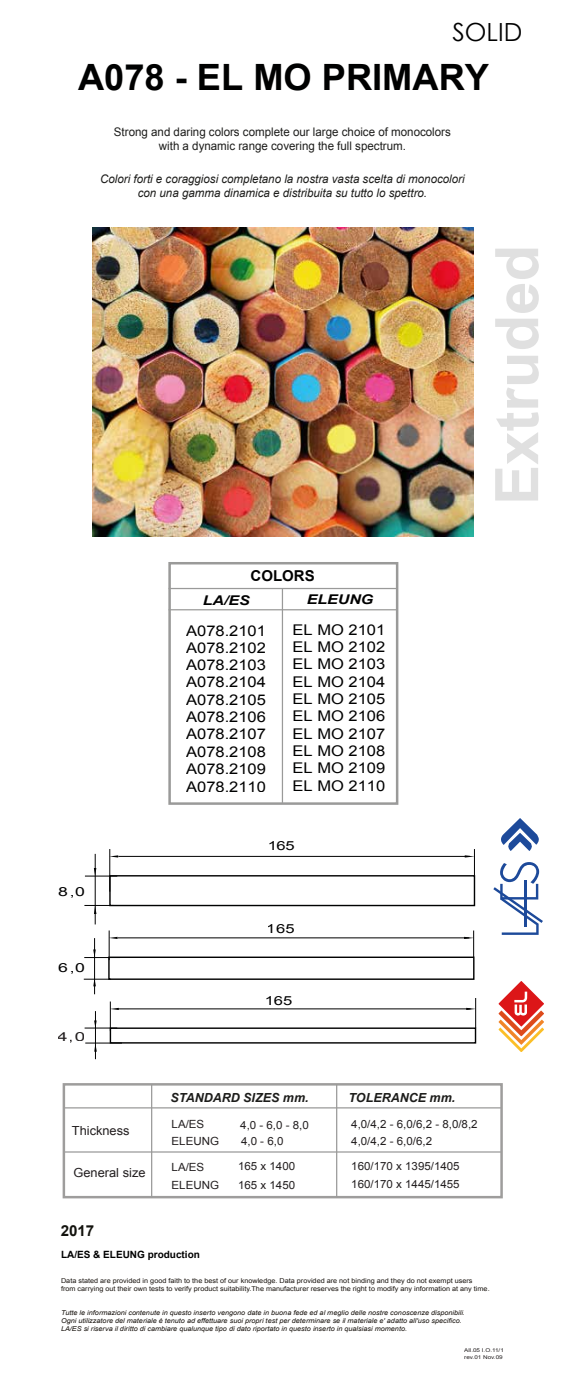
<style>
.page{position:relative;width:567px;height:1382px;background:#fff}
.page>*{position:absolute;margin:0;border:0;box-sizing:border-box;transform-origin:0 0}
.t1{font:700 60px "Arial";color:#e0e0e0}
.t2{font:700 36.25px "Arial";color:#000101}
.t3{font:25px "Century Gothic";color:#000101}
.t4{font:700 15.12px "Arial";color:#13130e}
.t5{font:700 15px "Arial";color:#000101}
.t6{font:14.75px/17.4px "Arial";color:#000101;text-align:justify;scale:1.12 1}
.t7{font:italic 700 13.38px "Arial";color:#000101;scale:1.19 1}
.t8{font:italic 700 12.5px "Arial";color:#1d1d1b}
.t9{font:12.5px "Arial";color:#231f20}
.t10{font:12.5px "Arial";color:#000101;scale:1.33 1}
.t11{font:12.5px "Arial";color:#000101;scale:1.41 1}
.t12{font:12.5px "Arial";color:#231f20;scale:1.51 1}
.t13{font:italic 11.88px/13.9px "Arial";color:#1d1d1b;text-align:center}
.t14{font:11.88px/13.9px "Arial";color:#1d1d1b;text-align:center}
.t15{font:11.25px/18.9px "Arial";color:#231f20}
.t16{font:700 10px "Arial";color:#000101}
.t17{font:italic 6.62px/7.9px "Arial";color:#18130e;scale:1.09 1}
.t18{font:6.62px/7.9px "Arial";color:#18130e;scale:1.09 1}
.t19{font:5.25px/7.8px "Arial";color:#231f20;scale:1.21 1}
</style>
<div class="page">
<hr style="left:282px;top:588px;width:1px;height:215px;background:#9a9a99">
<hr style="left:110px;top:1001px;width:1px;height:30px;background:#000101">
<hr style="left:85px;top:1028px;width:32px;height:1px;background:#000101">
<svg style="left:110px;top:1008px;width:9px;height:2px"></svg>
<svg style="left:466px;top:1008px;width:9px;height:2px"></svg>
<hr style="left:118px;top:1009px;width:352px;height:1px;background:#000101">
<svg style="left:94px;top:1020px;width:3px;height:8px"></svg>
<hr style="left:95px;top:1011px;width:1px;height:48px;background:#000101">
<hr style="left:110px;top:849px;width:1px;height:43px;background:#000101">
<hr style="left:85px;top:876px;width:32px;height:1px;background:#000101">
<svg style="left:110px;top:855px;width:8px;height:2px"></svg>
<hr style="left:118px;top:856px;width:352px;height:1px;background:#000101">
<hr style="left:95px;top:854px;width:1px;height:70px;background:#000101">
<svg style="left:94px;top:906px;width:2px;height:8px"></svg>
<svg style="left:465px;top:849px;width:10px;height:26px"></svg>
<hr style="left:84px;top:905px;width:30px;height:1px;background:#000101">
<hr style="left:85px;top:1043px;width:37px;height:1px;background:#000101">
<hr style="left:475px;top:998px;width:1px;height:30px;background:#000101">
<hr style="left:109px;top:930px;width:1px;height:30px;background:#000101">
<hr style="left:84px;top:957px;width:36px;height:1px;background:#000101">
<svg style="left:109px;top:937px;width:9px;height:2px"></svg>
<hr style="left:118px;top:938px;width:351px;height:1px;background:#000101">
<svg style="left:93px;top:949px;width:3px;height:8px"></svg>
<hr style="left:94px;top:938px;width:1px;height:56px;background:#000101">
<div style="left:108px;top:956px;width:366px;height:24px;border:1px solid #000101"></div>
<svg style="left:464px;top:930px;width:10px;height:27px"></svg>
<svg style="left:84px;top:977px;width:27px;height:9px"></svg>
<div style="left:109px;top:875px;width:366px;height:31px;border:1px solid #000101"></div>
<div style="left:110px;top:1027px;width:366px;height:17px;border:1px solid #000101"></div>
<svg style="left:501px;top:818px;width:38px;height:33px"></svg>
<svg style="left:493px;top:862px;width:50px;height:73px"></svg>
<hr style="left:64px;top:1107px;width:437px;height:1px;background:#9a9a99">
<hr style="left:64px;top:1151px;width:437px;height:2px;background:#9a9a99">
<div style="left:63px;top:1083px;width:440px;height:115px;border:2px solid #9e9d9c"></div>
<hr style="left:151px;top:1084px;width:1px;height:113px;background:#9a9a99">
<hr style="left:336px;top:1084px;width:1px;height:113px;background:#9a9a99">
<svg style="left:498px;top:981px;width:46px;height:71px"></svg>
<hr style="left:169px;top:609px;width:228px;height:1px;background:#9a9a99">
<div style="left:168px;top:562px;width:230px;height:243px;border:2px solid #9a9a99"></div>
<hr style="left:169px;top:588px;width:228px;height:1px;background:#9a9a99">
<img style="left:92px;top:227px;width:381px;height:310px">
<h3 class="t3" style="left:452px;top:17px;width:71px">SOLID</h3>
<h2 class="t2" style="left:78px;top:53px;width:412px">A078 - EL MO PRIMARY</h2>
<h3 class="t14" style="left:114px;top:125px;width:338px">Strong and daring colors complete our large choice of monocolors with a dynamic range covering the full spectrum.</h3>
<h3 class="t13" style="left:100px;top:172px;width:366px">Colori forti e coraggiosi completano la nostra vasta scelta di monocolori con una gamma dinamica e distribuita su tutto lo spettro.</h3>
<h1 class="t1" style="left:477px;top:505px;width:262px;rotate:-90deg">Extruded</h1>
<h3 class="t5" style="left:251px;top:566px;width:66px">COLORS</h3>
<h3 class="t7" style="left:203px;top:591px;width:41px">LA/ES</h3>
<h3 class="t7" style="left:307px;top:590px;width:58px">ELEUNG</h3>
<h3 class="t6" style="left:186px;top:622px;width:73px">A078.2101<br>A078.2102<br>A078.2103<br>A078.2104<br>A078.2105<br>A078.2106<br>A078.2107<br>A078.2108<br>A078.2109<br>A078.2110</h3>
<h3 class="t6" style="left:293px;top:621px;width:84px">EL MO 2101<br>EL MO 2102<br>EL MO 2103<br>EL MO 2104<br>EL MO 2105<br>EL MO 2106<br>EL MO 2107<br>EL MO 2108<br>EL MO 2109<br>EL MO 2110</h3>
<h3 class="t11" style="left:58px;top:884px;width:20px">8,0</h3>
<h3 class="t11" style="left:58px;top:960px;width:20px">6,0</h3>
<h3 class="t12" style="left:58px;top:1028px;width:19px">4,0</h3>
<h3 class="t9" style="left:72px;top:1122px;width:59px">Thickness</h3>
<h3 class="t9" style="left:74px;top:1165px;width:73px">General size</h3>
<h3 class="t4" style="left:61px;top:1220px;width:35px">2017</h3>
<h3 class="t10" style="left:267px;top:838px;width:22px">165</h3>
<h3 class="t10" style="left:267px;top:921px;width:22px">165</h3>
<h3 class="t10" style="left:265px;top:992px;width:22px">165</h3>
<h3 class="t8" style="left:171px;top:1090px;width:139px">STANDARD SIZES mm.</h3>
<h3 class="t8" style="left:349px;top:1090px;width:108px">TOLERANCE mm.</h3>
<h3 class="t15" style="left:172px;top:1115px;width:34px">LA/ES</h3>
<h3 class="t15" style="left:172px;top:1132px;width:49px">ELEUNG</h3>
<h3 class="t15" style="left:172px;top:1158px;width:49px;line-height:18.1px">LA/ES<br>ELEUNG</h3>
<h3 class="t15" style="left:240px;top:1116px;width:70px">4,0 - 6,0 - 8,0</h3>
<h3 class="t15" style="left:241px;top:1132px;width:44px">4,0 - 6,0</h3>
<h3 class="t15" style="left:351px;top:1116px;width:128px;line-height:16.5px">4,0/4,2 - 6,0/6,2 - 8,0/8,2<br>4,0/4,2 - 6,0/6,2</h3>
<h3 class="t15" style="left:238px;top:1157px;width:59px">165 x 1400<br>165 x 1450</h3>
<h3 class="t15" style="left:351px;top:1157px;width:110px;line-height:18.2px">160/170 x 1395/1405<br>160/170 x 1445/1455</h3>
<h3 class="t16" style="left:61px;top:1248px;width:140px">LA/ES &amp; ELEUNG production</h3>
<p class="t18" style="left:61px;top:1277px;width:395px">Data stated are provided in good faith to the best of our knowledge. Data provided are not binding and they do not exempt users<br>from carrying out their own tests to verify product suitability.The manufacturer reserves the right to modify any information at any time.</p>
<p class="t17" style="left:61px;top:1309px;width:372px">Tutte le informazioni contenute in questo inserto vengono date in buona fede ed al meglio delle nostre conoscenze disponibili.<br>Ogni utilizzatore del materiale è tenuto ad effettuare suoi propri test per determinare se il materiale e' adatto all'uso specifico.<br>LA/ES si riserva il diritto di cambiare qualunque tipo di dato riportato in questo inserto in qualsiasi momento.</p>
<p class="t19" style="left:464px;top:1346px;width:34px">All.05 I.O.11/1 rev.01 Nov.09</p>
</div>
